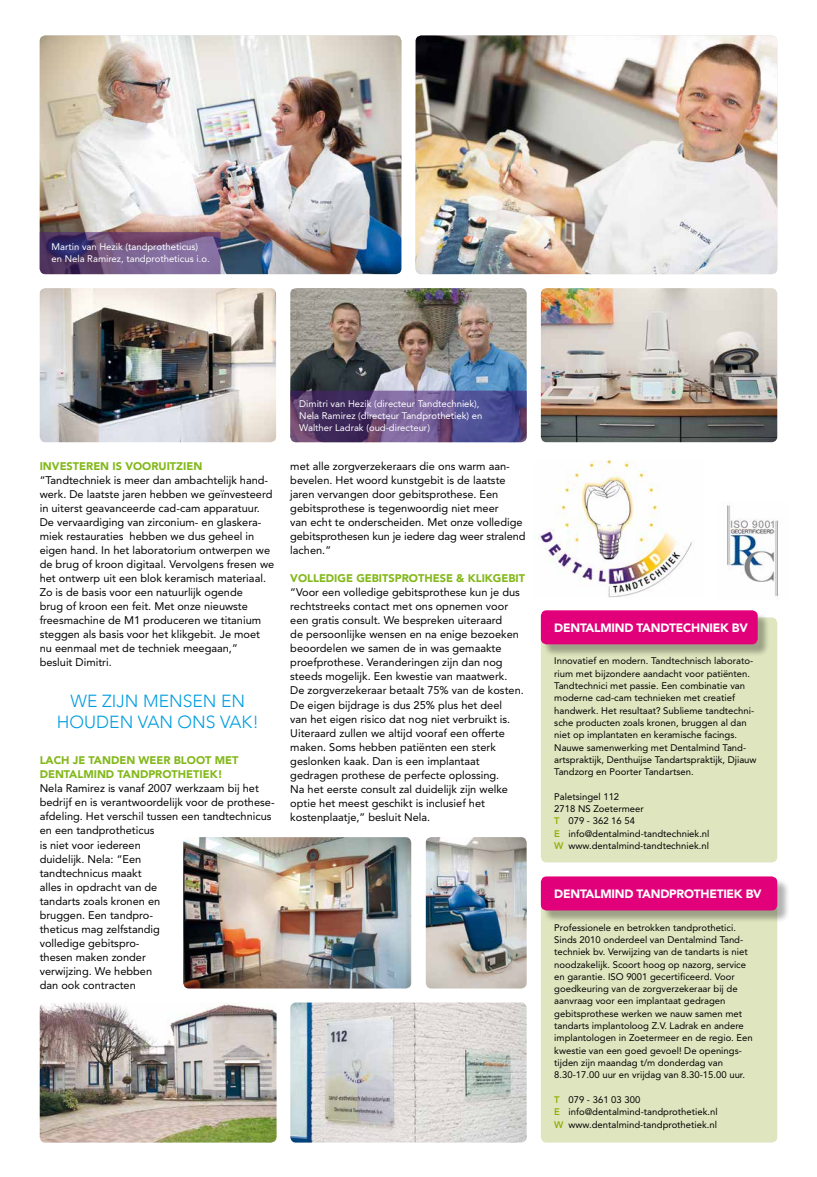
<style>
.page{position:relative;width:817px;height:1177px;background:#fff}
.page>*{position:absolute;margin:0;border:0;box-sizing:border-box;transform-origin:0 0}
.t1{font:300 17.5px/20.3px "Avenir";color:#009ee0;text-align:center}
.t2{font:900 12px "Avenir LT Std";letter-spacing:-.02em;color:#fff}
.t3{font:11px/14px "Avenir LT Std";color:#000}
.t4{font:900 11px/14px "Avenir LT Std";color:#83b81a}
.t5{font:9.5px/12.3px "Avenir LT Std";color:#000}
.t6{font:9.5px/12.3px "Avenir LT Std";color:#fff}
.s1{font-weight:800;color:#92af07}
</style>
<div class="page">
<img style="left:538px;top:460px;width:154px;height:137px">
<img style="left:727px;top:505px;width:52px;height:92px">
<img style="left:40px;top:35px;width:361px;height:239px">
<img style="left:40px;top:288px;width:236px;height:154px">
<img style="left:290px;top:288px;width:236px;height:102px">
<img style="left:540px;top:288px;width:237px;height:154px">
<img style="left:415px;top:35px;width:362px;height:239px">
<div style="left:540px;top:617px;width:237px;height:245px;background:#dfe6bf;border-radius:6px"></div>
<div style="left:540px;top:883px;width:237px;height:259px;background:#dfe6bf;border-radius:6px"></div>
<div style="left:542px;top:612px;width:227px;height:45px;background:#000;opacity:.3"></div>
<div style="left:540px;top:610px;width:217px;height:34px;background:#e2007a;border-radius:6px"></div>
<div style="left:542px;top:878px;width:247px;height:45px;background:#000;opacity:.3"></div>
<div style="left:540px;top:876px;width:237px;height:34px;background:#e2007a;border-radius:6px"></div>
<img style="left:40px;top:1002px;width:236px;height:140px">
<img style="left:290px;top:1002px;width:236px;height:140px">
<svg style="left:290px;top:390px;width:236px;height:52px;background:#5c4b82"></svg>
<svg style="left:40px;top:232px;width:180px;height:42px;background:#6a507f"></svg>
<img style="left:183px;top:837px;width:228px;height:151px">
<img style="left:425px;top:837px;width:101px;height:151px">
<p class="t6" style="left:52px;top:241px;width:160px">Martin van Hezik (tandprotheticus) en Nela Ramirez, tandprotheticus i.o.</p>
<p class="t4" style="left:40px;top:459px;width:164px">INVESTEREN IS VOORUITZIEN</p>
<p class="t3" style="left:40px;top:473px;width:236px">“Tandtechniek is meer dan ambachtelijk hand&shy;werk. De laatste jaren hebben we geïnvesteerd in uiterst geavanceerde cad-cam apparatuur.<br>De vervaardiging van zirconium- en glaskera&shy;miek restauraties hebben we dus geheel in eigen hand. In het laboratorium ontwerpen we de brug of kroon digitaal. Vervolgens fresen we het ontwerp uit een blok keramisch materiaal.<br>Zo is de basis voor een natuurlijk ogende<br>brug of kroon een feit. Met onze nieuwste freesmachine de M1 produceren we titanium steggen als basis voor het klikgebit. Je moet nu eenmaal met de techniek meegaan,”<br>besluit Dimitri.</p>
<h1 class="t1" style="left:57px;top:691px;width:203px">WE ZIJN MENSEN EN<br>HOUDEN VAN ONS VAK!</h1>
<p class="t4" style="left:40px;top:753px;width:200px">LACH JE TANDEN WEER BLOOT MET<br>DENTALMIND TANDPROTHETIEK!</p>
<p class="t3" style="left:40px;top:781px;width:236px">Nela Ramirez is vanaf 2007 werkzaam bij het bedrijf en is verantwoordelijk voor de prothese&shy;afdeling. Het verschil tussen een tandtechnicus en een tandprotheticus<br>is niet voor iedereen<br>duidelijk. Nela: “Een<br>tandtechnicus maakt<br>alles in opdracht van de<br>tandarts zoals kronen en<br>bruggen. Een tandpro-<br>theticus mag zelfstandig<br>volledige gebitspro-<br>thesen maken zonder<br>verwijzing. We hebben<br>dan ook contracten</p>
<p class="t6" style="left:299px;top:397px;width:185px">Dimitri van Hezik (directeur Tandtechniek),<br>Nela Ramirez (directeur Tandprothetiek) en<br>Walther Ladrak (oud-directeur)</p>
<p class="t3" style="left:290px;top:459px;width:237px">met alle zorgverzekeraars die ons warm aan&shy;bevelen. Het woord kunstgebit is de laatste jaren vervangen door gebitsprothese. Een gebitsprothese is tegenwoordig niet meer<br>van echt te onderscheiden. Met onze volledige gebitsprothesen kun je iedere dag weer stralend lachen.”</p>
<p class="t4" style="left:290px;top:571px;width:236px">VOLLEDIGE GEBITSPROTHESE &amp; KLIKGEBIT</p>
<p class="t3" style="left:290px;top:585px;width:235px">“Voor een volledige gebitsprothese kun je dus rechtstreeks contact met ons opnemen voor een gratis consult. We bespreken uiteraard<br>de persoonlijke wensen en na enige bezoeken beoordelen we samen de in was gemaakte proefprothese. Veranderingen zijn dan nog steeds mogelijk. Een kwestie van maatwerk.<br>De zorgverzekeraar betaalt 75% van de kosten.<br>De eigen bijdrage is dus 25% plus het deel<br>van het eigen risico dat nog niet verbruikt is.<br>Uiteraard zullen we altijd vooraf een offerte maken. Soms hebben patiënten een sterk geslonken kaak. Dan is een implantaat gedragen prothese de perfecte oplossing.<br>Na het eerste consult zal duidelijk zijn welke optie het meest geschikt is inclusief het kostenplaatje,” besluit Nela.</p>
<p class="t2" style="left:554px;top:620px;width:195px">DENTALMIND TANDTECHNIEK BV</p>
<p class="t5" style="left:554px;top:655px;width:204px">Innovatief en modern. Tandtechnisch laborato&shy;rium met bijzondere aandacht voor patiënten.<br>Tandtechnici met passie. Een combinatie van moderne cad-cam technieken met creatief handwerk. Het resultaat? Sublieme tandtechni&shy;sche producten zoals kronen, bruggen al dan niet op implantaten en keramische facings.<br>Nauwe samenwerking met Dentalmind Tand&shy;artspraktijk, Denthuijse Tandartspraktijk, Djiauw Tandzorg en Poorter Tandartsen.</p>
<p class="t5" style="left:554px;top:790px;width:157px">Paletsingel 112<br>2718 NS Zoetermeer<br><span class="s1">T</span> 079 - 362 16 54<br><span class="s1">E</span> info@dentalmind-tandtechniek.nl<br><span class="s1">W</span> www.dentalmind-tandtechniek.nl</p>
<p class="t2" style="left:554px;top:886px;width:209px">DENTALMIND TANDPROTHETIEK BV</p>
<p class="t5" style="left:554px;top:921px;width:200px">Professionele en betrokken tandprothetici.<br>Sinds 2010 onderdeel van Dentalmind Tand&shy;techniek bv. Verwijzing van de tandarts is niet noodzakelijk. Scoort hoog op nazorg, service en garantie. ISO 9001 gecertificeerd. Voor goedkeuring van de zorgverzekeraar bij de aanvraag voor een implantaat gedragen gebitsprothese werken we nauw samen met tandarts implantoloog Z.V. Ladrak en andere implantologen in Zoetermeer en de regio. Een kwestie van een goed gevoel! De openings&shy;tijden zijn maandag t/m donderdag van 8.30-17.00 uur en vrijdag van 8.30-15.00 uur.</p>
<p class="t5" style="left:554px;top:1093px;width:165px"><span class="s1">T</span> 079 - 361 03 300<br><span class="s1">E</span> info@dentalmind-tandprothetiek.nl<br><span class="s1">W</span> www.dentalmind-tandprothetiek.nl</p>
</div>
